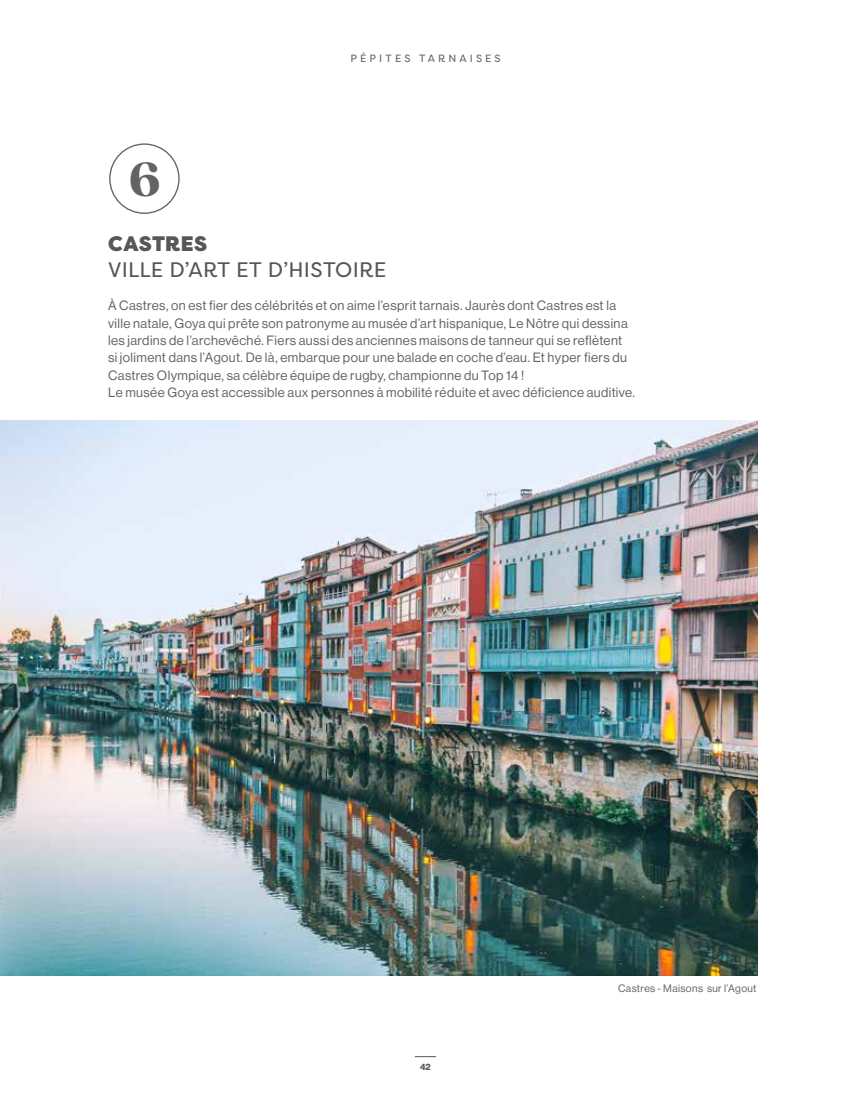
<style>
.page{position:relative;width:851px;height:1106px;background:#fff}
.page>*{position:absolute;margin:0;border:0;box-sizing:border-box;transform-origin:0 0}
.t1{font:900 45.9px "Gazpacho";color:#646363}
.t2{font:21px "Filson Pro";letter-spacing:.01em;color:#575756}
.t3{font:900 21px "Filson Pro";letter-spacing:.015em;color:#575756}
.t4{font:13.2px/17.2px "Neue Haas Display";letter-spacing:.03em;color:#646363}
.t5{font:10.5px "Neue Haas Display";letter-spacing:.035em;color:#646363}
.t6{font:10.5px "Filson Pro";letter-spacing:.3em;color:#646363}
.t7{font:700 9px "Neue Haas Display";color:#575756}
</style>
<div class="page">
<div style="left:109px;top:143px;width:71px;height:71px;border:1px solid #646363;border-radius:50%"></div>
<svg style="left:415px;top:1056px;width:21px;height:1px"></svg>
<img style="left:0;top:420px;width:757px;height:555px">
<h1 class="t1" style="left:130px;top:151px;width:32px">6</h1>
<p class="t6" style="left:350px;top:51px;width:152px">PÉPITES TARNAISES</p>
<h2 class="t3" style="left:108px;top:231px;width:100px">CASTRES</h2>
<h2 class="t2" style="left:108px;top:255px;width:279px">VILLE D’ART ET D’HISTOIRE</h2>
<p class="t4" style="left:108px;top:297px;width:528px">À Castres, on est fier des célébrités et on aime l’esprit tarnais. Jaurès dont Castres est la ville natale, Goya qui prête son patronyme au musée d’art hispanique, Le Nôtre qui dessina les jardins de l’archevêché. Fiers aussi des anciennes maisons de tanneur qui se reflètent<br>si joliment dans l’Agout. De là, embarque pour une balade en coche d’eau. Et hyper fiers du Castres Olympique, sa célèbre équipe de rugby, championne du Top 14 !<br>Le musée Goya est accessible aux personnes à mobilité réduite et avec déficience auditive.</p>
<p class="t7" style="left:420px;top:1061px;width:12px">42</p>
<p class="t5" style="left:618px;top:982px;width:140px">Castres - Maisons sur l’Agout</p>
</div>
